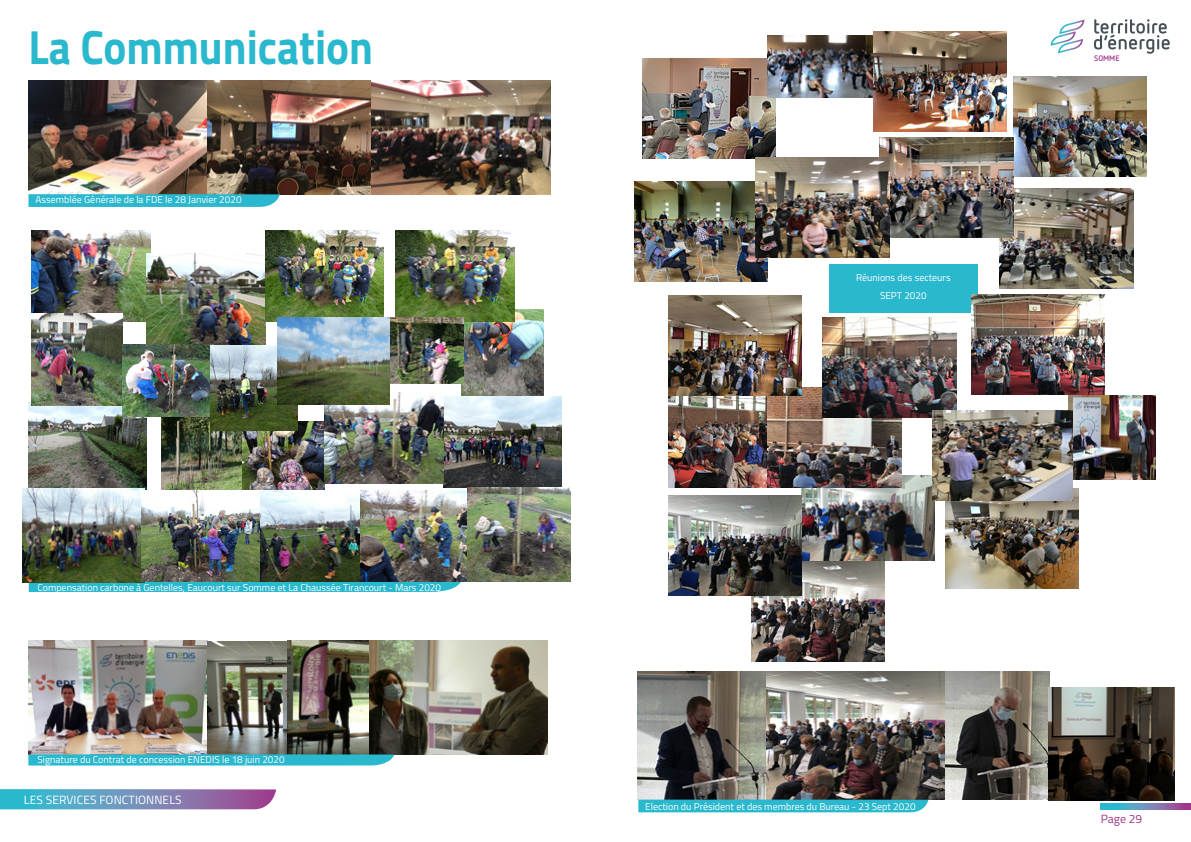
<style>
.page{position:relative;width:1191px;height:842px;background:#fff}
.page>*{position:absolute;margin:0;border:0;box-sizing:border-box;transform-origin:0 0}
.t1{font:700 48px "Titillium";color:#29b8ce;scale:.9 1}
.t2{font:12px "Titillium";letter-spacing:.01em;color:#fff}
.t3{font:12px "Titillium";color:#9f368b}
.t4{font:10px/18px "Titillium";color:#fff;text-align:center}
.t5{font:700 7.9px "Netto OT";color:#9f368b}
</style>
<div class="page">
<div style="left:1163px;top:804px;width:28px;height:5px;background:#9f368b"></div>
<svg style="left:1100px;top:804px;width:82px;height:5px"></svg>
<img style="left:751px;top:561px;width:134px;height:100px">
<img style="left:945px;top:489px;width:133px;height:100px">
<img style="left:802px;top:476px;width:132px;height:84px">
<img style="left:28px;top:81px;width:343px;height:113px">
<img style="left:371px;top:81px;width:179px;height:113px">
<img style="left:28px;top:641px;width:519px;height:113px">
<div style="left:829px;top:264px;width:148px;height:48px;background:#29b8ce"></div>
<img style="left:638px;top:671px;width:128px;height:129px">
<img style="left:766px;top:671px;width:284px;height:129px">
<svg style="left:1050px;top:19px;width:119px;height:35px"></svg>
<img style="left:642px;top:59px;width:133px;height:100px">
<img style="left:634px;top:182px;width:133px;height:100px">
<img style="left:1013px;top:76px;width:133px;height:100px">
<img style="left:999px;top:188px;width:134px;height:100px">
<img style="left:879px;top:137px;width:134px;height:101px">
<img style="left:668px;top:396px;width:99px;height:92px">
<img style="left:767px;top:388px;width:134px;height:100px">
<img style="left:668px;top:295px;width:134px;height:101px">
<img style="left:822px;top:318px;width:134px;height:100px">
<img style="left:971px;top:294px;width:133px;height:100px">
<img style="left:668px;top:495px;width:134px;height:100px">
<img style="left:1068px;top:396px;width:88px;height:83px">
<img style="left:767px;top:36px;width:106px;height:61px">
<img style="left:873px;top:32px;width:133px;height:100px">
<img style="left:933px;top:410px;width:139px;height:90px">
<img style="left:1048px;top:687px;width:126px;height:114px">
<img style="left:756px;top:157px;width:133px;height:100px">
<svg style="left:0;top:789px;width:276px;height:20px;background:#718eb9"></svg>
<div style="left:29px;top:582px;width:432px;height:10px;background:#29b8ce"></div>
<svg style="left:28px;top:754px;width:366px;height:11px;background:#2fb6ca"></svg>
<svg style="left:28px;top:194px;width:252px;height:13px;background:#30b9cd"></svg>
<div style="left:638px;top:800px;width:290px;height:12px;background:#29b8ce"></div>
<img style="left:32px;top:230px;width:118px;height:92px">
<img style="left:461px;top:310px;width:83px;height:86px">
<img style="left:443px;top:396px;width:119px;height:92px">
<img style="left:28px;top:402px;width:119px;height:88px">
<img style="left:32px;top:314px;width:91px;height:91px">
<img style="left:147px;top:253px;width:118px;height:91px">
<img style="left:395px;top:230px;width:119px;height:92px">
<img style="left:241px;top:421px;width:84px;height:69px">
<img style="left:265px;top:230px;width:119px;height:92px">
<img style="left:122px;top:344px;width:91px;height:73px">
<img style="left:161px;top:418px;width:80px;height:72px">
<img style="left:390px;top:318px;width:73px;height:66px">
<img style="left:260px;top:490px;width:113px;height:92px">
<img style="left:210px;top:346px;width:87px;height:85px">
<img style="left:23px;top:488px;width:121px;height:94px">
<img style="left:141px;top:490px;width:119px;height:92px">
<img style="left:325px;top:392px;width:118px;height:91px">
<img style="left:361px;top:490px;width:107px;height:91px">
<img style="left:468px;top:488px;width:102px;height:94px">
<img style="left:277px;top:318px;width:113px;height:86px">
<h1 class="t1" style="left:28px;top:11px;width:384px">La Communication</h1>
<p class="t4" style="left:36px;top:190px;width:207px">Assemblée Générale de la FDE le 28 Janvier 2020</p>
<p class="t4" style="left:37px;top:578px;width:405px">Compensation carbone à Gentelles, Eaucourt sur Somme et La Chaussée Tirancourt - Mars 2020</p>
<p class="t4" style="left:37px;top:750px;width:249px">Signature du Contrat de concession ENEDIS le 18 juin 2020</p>
<p class="t2" style="left:24px;top:791px;width:159px">LES SERVICES FONCTIONNELS</p>
<p class="t4" style="left:856px;top:268px;width:96px">Réunions des secteurs<br>SEPT 2020</p>
<p class="t5" style="left:1094px;top:53px;width:27px">SOMME</p>
<p class="t4" style="left:645px;top:797px;width:272px">Election du Président et des membres du Bureau - 23 Sept 2020</p>
<p class="t3" style="left:1100px;top:810px;width:43px">Page 29</p>
</div>
